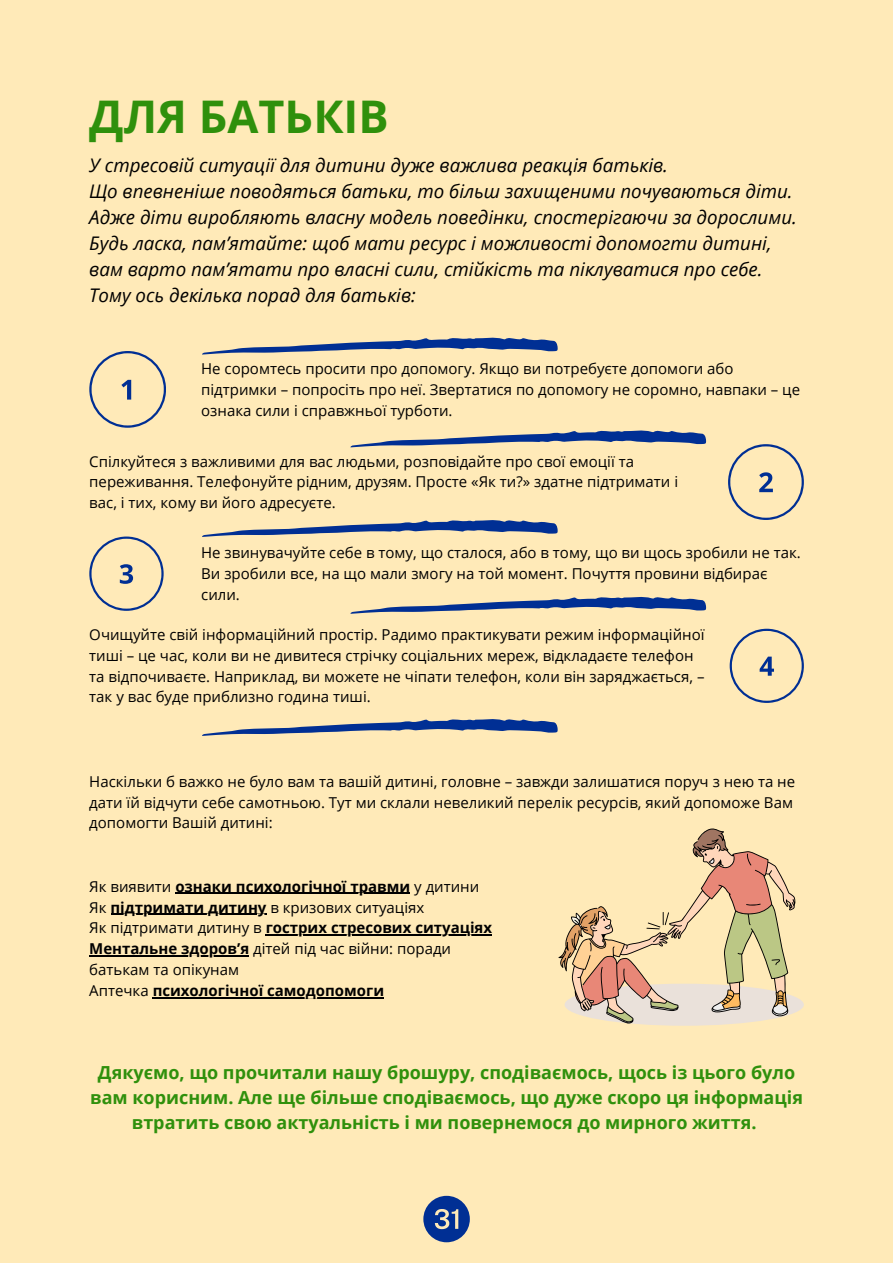
<style>
.page{position:relative;width:893px;height:1263px;background:#ffeab8}
.page>*{position:absolute;margin:0;border:0;box-sizing:border-box;transform-origin:0 0}
.t1{font:700 45px "Open Sans";color:#2f900c}
.t2{font:italic 18.75px/25.9px "Open Sans";color:#000}
.t3{font:700 18px/24.8px "Open Sans";color:#2f900c;text-align:center}
.t4{font:15px/20.9px "Open Sans";color:#000}
.t5{font:700 15px "Open Sans";color:#000}
.s1{font-weight:400}
.s2{font-weight:700}
</style>
<div class="page">
<svg style="left:89px;top:351px;width:77px;height:76px"></svg>
<svg style="left:728px;top:444px;width:76px;height:76px"></svg>
<svg style="left:89px;top:536px;width:75px;height:75px"></svg>
<svg style="left:729px;top:629px;width:75px;height:74px"></svg>
<svg style="left:350px;top:430px;width:356px;height:17px"></svg>
<svg style="left:202px;top:520px;width:356px;height:17px"></svg>
<svg style="left:350px;top:596px;width:356px;height:18px"></svg>
<svg style="left:202px;top:337px;width:356px;height:17px"></svg>
<svg style="left:202px;top:719px;width:356px;height:17px"></svg>
<div style="left:564px;top:984px;width:240px;height:42px;background:#eae1da;border-radius:50%"></div>
<svg style="left:558px;top:828px;width:237px;height:195px"></svg>
<svg style="left:423px;top:1196px;width:47px;height:46px"></svg>
<hr style="left:175px;top:893px;width:235px;height:1px;background:#000">
<hr style="left:111px;top:914px;width:155px;height:1px;background:#000">
<hr style="left:266px;top:934px;width:226px;height:2px;background:#000">
<hr style="left:89px;top:955px;width:160px;height:1px;background:#000">
<hr style="left:153px;top:997px;width:231px;height:1px;background:#000">
<h3 class="t1" style="left:89px;top:85px;width:301px">ДЛЯ БАТЬКІВ</h3>
<p class="t2" style="left:89px;top:152px;width:709px">У стресовій ситуації для дитини дуже важлива реакція батьків.<br>Що впевненіше поводяться батьки, то більш захищеними почуваються діти.<br>Адже діти виробляють власну модель поведінки, спостерігаючи за дорослими.<br>Будь ласка, пам’ятайте: щоб мати ресурс і можливості допомогти дитині, вам варто пам’ятати про власні сили, стійкість та піклуватися про себе.<br>Тому ось декілька порад для батьків:</p>
<p class="t4" style="left:201px;top:358px;width:600px">Не соромтесь просити про допомогу. Якщо ви потребуєте допомоги або підтримки – попросіть про неї. Звертатися по допомогу не соромно, навпаки – це ознака сили і справжньої турботи.</p>
<p class="t4" style="left:89px;top:450px;width:590px">Спілкуйтеся з важливими для вас людьми, розповідайте про свої емоції та переживання. Телефонуйте рідним, друзям. Просте «Як ти?» здатне підтримати і вас, і тих, кому ви й ого адресуєте.</p>
<h1 class="t4" style="left:201px;top:542px;width:601px">Не звинувачуйте себе в тому, що сталося, або в тому, що ви щось зробили не так.<br>Ви зробили все, на що мали змогу на той момент. Почуття провини відбирає сили.</h1>
<p class="t4" style="left:89px;top:624px;width:617px">Очищуйте свій інформаційний простір. Радимо практикувати режим інформаційної тиші – це час, коли ви не дивитеся стрічку соціальних мереж, відкладаєте телефон та відпочиваєте. Наприклад, ви можете не чіпати телефон, коли він заряджається, – так у вас буде приблизно година тиші.</p>
<p class="t4" style="left:89px;top:770px;width:707px">Наскільки б важко не було вам та вашій дитині, головне – завжди залишатися поруч з нею та не дати їй відчути себе самотньою. Тут ми склали невеликий перелік ресурсів, який допоможе Вам допомогти Вашій дитині:</p>
<p class="t5" style="left:89px;top:876px;width:391px"><span class="s1">Як виявити</span> ознаки психологічної травми <span class="s1">у дитини</span></p>
<p class="t4" style="left:89px;top:896px;width:336px">Як <span class="s2">підтримати дитину</span> в кризових ситуаціях</p>
<p class="t5" style="left:89px;top:917px;width:404px"><span class="s1">Як підтримати дитину в</span> гострих стресових ситуаціях</p>
<p class="t4" style="left:89px;top:938px;width:363px"><span class="s2">Ментальне здоров’я</span> дітей під час війни: поради батькам та опікунам</p>
<p class="t5" style="left:89px;top:980px;width:296px"><span class="s1">Аптечка</span> психологічної самодопомоги</p>
<p class="t3" style="left:90px;top:1060px;width:714px">Дякуємо, що прочитали нашу брошуру, сподіваємось, щось із цього було вам корисним. Але ще більше сподіваємось, що дуже скоро ця інформація втратить свою актуальність і ми повернемося до мирного життя.</p>
</div>
